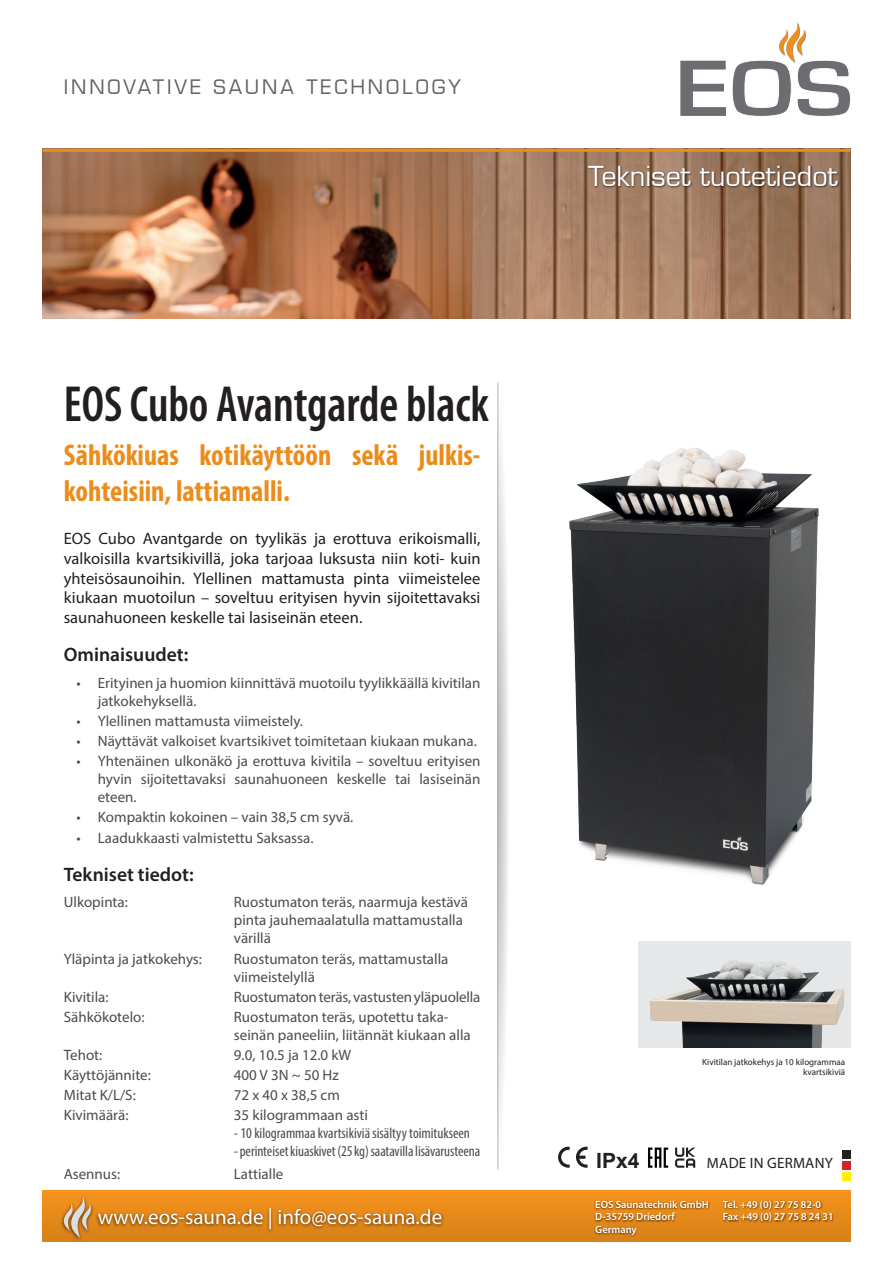
<style>
.page{position:relative;width:893px;height:1263px;background:#fff}
.page>*{position:absolute;margin:0;border:0;box-sizing:border-box;transform-origin:0 0}
.t1{font:600 condensed 51px "Myriad Pro";color:#231f20;scale:.94 1}
.t2{font:700 condensed 30px/36px "Myriad Pro";color:#eb8c1b}
.t3{font:27px "Eurostile LT";color:#fff}
.t4{font:21px "Myriad Pro";color:#fff}
.t5{font:700 21px "Arial";color:#231f20}
.Fließtest{font:600 19.5px "Myriad Pro";color:#231f20}
.t6{font:19.5px "Eurostile LT";letter-spacing:.15em;color:#636366}
.Fließtest-2{font:16.5px/19.8px "Myriad Pro";color:#231f20;text-align:justify}
.t7{font:15px/18px "Myriad Pro";color:#4b4c4d}
.t8{font:condensed 15px "Myriad Pro";letter-spacing:-.005em;color:#4b4c4d}
.t9{font:15px "Myriad Pro";letter-spacing:.02em;color:#231f20}
.t10{font:600 10.5px "Myriad Pro";color:#fff}
.t11{font:9px/10.8px "Myriad Pro";color:#231f20;text-align:right}
</style>
<div class="page">
<svg style="left:680px;top:61px;width:46px;height:55px"></svg>
<svg style="left:732px;top:22px;width:118px;height:94px"></svg>
<img style="left:43px;top:152px;width:807px;height:167px">
<hr style="left:43px;top:149px;width:807px;height:3px;background:#eb8c1b">
<div style="left:43px;top:1191px;width:807px;height:51px;background:linear-gradient(to bottom,#f6921d,#d58017)"></div>
<div style="left:95px;top:1206px;width:350px;height:28px;background:#231f20;opacity:.75"></div>
<div style="left:60px;top:1194px;width:34px;height:48px;background:#231f20;opacity:.75"></div>
<svg style="left:61px;top:1195px;width:31px;height:43px"></svg>
<div style="left:594px;top:1199px;width:239px;height:38px;background:#231f20;opacity:.75"></div>
<svg style="left:498px;top:383px;width:10px;height:786px"></svg>
<hr style="left:497px;top:383px;width:1px;height:786px;background:#b2b3b7">
<img style="left:569px;top:448px;width:250px;height:437px">
<img style="left:638px;top:941px;width:212px;height:107px">
<div style="left:842px;top:1150px;width:8px;height:9px;background:#231f20"></div>
<div style="left:842px;top:1161px;width:8px;height:9px;background:#d1232a"></div>
<div style="left:842px;top:1172px;width:8px;height:8px;background:#fff101"></div>
<svg style="left:558px;top:1147px;width:12px;height:21px"></svg>
<svg style="left:576px;top:1147px;width:12px;height:21px"></svg>
<svg style="left:648px;top:1147px;width:20px;height:21px"></svg>
<svg style="left:675px;top:1147px;width:20px;height:21px"></svg>
<div style="left:587px;top:165px;width:253px;height:24px;background:#231f20;opacity:.75"></div>
<h3 class="t6" style="left:64px;top:76px;width:398px">INNOVATIVE SAUNA TECHNOLOGY</h3>
<p class="t1" style="left:64px;top:373px;width:454px">EOS Cubo Avantgarde black</p>
<p class="t2" style="left:64px;top:436px;width:418px">Sähkökiuas kotikäyttöön sekä julkis&shy;kohteisiin, lattiamalli.</p>
<p class="Fließtest-2" style="left:64px;top:528px;width:418px">EOS Cubo Avantgarde on tyylikäs ja erottuva erikoismalli, valkoisilla kvartsikivillä, joka tarjoaa luksusta niin koti- kuin yhteisösaunoihin. Ylellinen mattamusta pinta viimeistelee kiukaan muotoilun – soveltuu erityisen hyvin sijoitettavaksi saunahuoneen keskelle tai lasiseinän eteen.</p>
<p class="Fließtest" style="left:64px;top:642px;width:126px">Ominaisuudet:</p>
<p class="t7" style="left:98px;top:674px;width:384px;text-indent:-21px">• Erityinen ja huomion kiinnittävä muotoilu tyylikkäällä kivitilan jatkokehyksellä.</p>
<p class="t7" style="left:77px;top:712px;width:228px">• Ylellinen mattamusta viimeistely.</p>
<p class="t7" style="left:77px;top:732px;width:402px">• Näyttävät valkoiset kvartsikivet toimitetaan kiukaan mukana.</p>
<p class="t7" style="left:98px;top:752px;width:384px;text-align:justify;text-indent:-21px">• Yhtenäinen ulkonäkö ja erottuva kivitila – soveltuu erityisen hyvin sijoitettavaksi saunahuoneen keskelle tai lasiseinän eteen.</p>
<p class="t7" style="left:77px;top:808px;width:278px">• Kompaktin kokoinen – vain 38,5 cm syvä.</p>
<p class="t7" style="left:77px;top:828px;width:238px">• Laadukkaasti valmistettu Saksassa.</p>
<p class="Fließtest" style="left:64px;top:862px;width:131px">Tekniset tiedot:</p>
<p class="t7" style="left:64px;top:893px;width:66px">Ulkopinta:</p>
<p class="t7" style="left:234px;top:893px;width:236px">Ruostumaton teräs, naarmuja kestävä pinta jauhemaalatulla mattamustalla värillä</p>
<p class="t7" style="left:64px;top:949px;width:140px">Yläpinta ja jatkokehys:</p>
<p class="t7" style="left:234px;top:949px;width:216px">Ruostumaton teräs, mattamustalla viimeistelyllä</p>
<p class="t7" style="left:64px;top:987px;width:46px">Kivitila:</p>
<p class="t7" style="left:234px;top:987px;width:248px">Ruostumaton teräs, vastusten yläpuolella</p>
<p class="t7" style="left:64px;top:1007px;width:82px">Sähkökotelo:</p>
<p class="t7" style="left:234px;top:1007px;width:238px">Ruostumaton teräs, upotettu taka&shy;seinän paneeliin, liitännät kiukaan alla</p>
<p class="t7" style="left:64px;top:1046px;width:40px">Tehot:</p>
<p class="t7" style="left:234px;top:1046px;width:119px">9.0, 10.5 ja 12.0 kW</p>
<p class="t7" style="left:64px;top:1066px;width:89px">Käyttöjännite:</p>
<p class="t7" style="left:234px;top:1066px;width:107px">400 V 3N ~ 50 Hz</p>
<p class="t7" style="left:64px;top:1086px;width:74px">Mitat K/L/S:</p>
<p class="t7" style="left:234px;top:1086px;width:107px">72 x 40 x 38,5 cm</p>
<p class="t7" style="left:64px;top:1106px;width:66px">Kivimäärä:</p>
<p class="t7" style="left:234px;top:1106px;width:136px">35 kilogrammaan asti</p>
<p class="t8" style="left:234px;top:1124px;width:238px">- 10 kilogrammaa kvartsikiviä sisältyy toimitukseen</p>
<p class="t8" style="left:234px;top:1142px;width:248px">- perinteiset kiuaskivet (25 kg) saatavilla lisävarusteena</p>
<p class="t7" style="left:64px;top:1164px;width:58px">Asennus:</p>
<p class="t7" style="left:234px;top:1164px;width:51px">Lattialle</p>
<h3 class="t4" style="left:98px;top:1204px;width:346px">www.eos-sauna.de | info@eos-sauna.de</h3>
<p class="t3" style="left:588px;top:160px;width:251px">Tekniset tuotetiedot</p>
<p class="t11" style="left:702px;top:1056px;width:144px">Kivitilan jatkokehys ja 10 kilogrammaa kvartsikiviä</p>
<p class="t5" style="left:596px;top:1145px;width:45px">IPx4</p>
<p class="t9" style="left:707px;top:1153px;width:127px">MADE IN GERMANY</p>
<p class="t10" style="left:595px;top:1197px;width:115px">EOS Saunatechnik GmbH</p>
<p class="t10" style="left:723px;top:1197px;width:100px">Tel. +49 (0) 27 75 82-0</p>
<p class="t10" style="left:595px;top:1210px;width:81px">D-35759 Driedorf</p>
<p class="t10" style="left:723px;top:1210px;width:112px">Fax +49 (0) 27 75 8 24 31</p>
<p class="t10" style="left:595px;top:1222px;width:43px">Germany</p>
</div>
